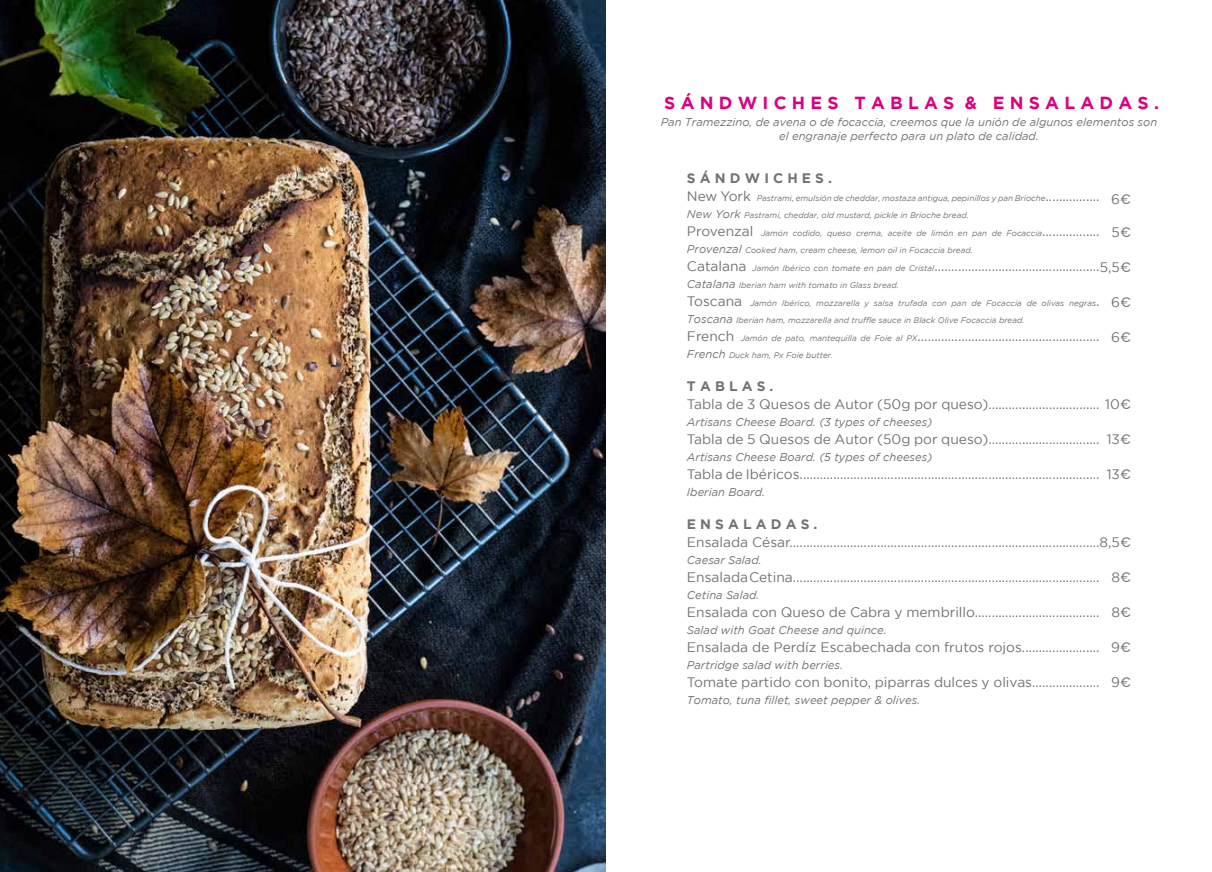
<style>
.page{position:relative;width:1212px;height:872px;background:#fff}
.page>*{position:absolute;margin:0;border:0;box-sizing:border-box;transform-origin:0 0}
.t1{font:700 17.5px "Gotham";color:#db0080}
.t2{font:13.75px/17.5px "Gotham";color:#727277}
.t3{font:700 13.75px "Gotham";color:#727277}
.t4{font:italic 11.25px/13.5px "Gotham";color:#727277;text-align:center}
.t5{font:italic 8.12px/17.5px "Gotham";color:#727277}
.s1{font-style:normal;font-size:13.75px}
.s2{font-size:11.25px}
.s3{font-style:italic;font-size:8.12px}
.s4{font-family:"Raleway";font-weight:500}
.s5{font-weight:700}
</style>
<div class="page">
<img style="left:0;top:0;width:606px;height:872px">
<p class="t1" style="left:664px;top:92px;width:496px">S Á N D W I C H E S T A B L A S &amp; E N S A L A D A S .</p>
<p class="t4" style="left:661px;top:116px;width:498px">Pan Tramezzino, de avena o de focaccia, creemos que la unión de algunos elementos son el engranaje perfecto para un plato de calidad.</p>
<p class="t3" style="left:687px;top:170px;width:147px">S Á N D W I C H E S .</p>
<p class="t5" style="left:687px;top:189px;width:414px"><span class="s1">New York</span> Pastrami, emulsión de cheddar, mostaza antigua, pepinillos y pan Brioche<span class="s1">................<br></span><span class="s2">New York</span> Pastrami, cheddar, old mustard, pickle in Brioche bread.<br><span class="s1">Provenzal</span> Jamón codido, queso crema, aceite de limón en pan de Focaccia<span class="s1">.................<br></span><span class="s2">Provenzal</span> Cooked ham, cream cheese, lemon oil in Focaccia bread.</p>
<p class="t2" style="left:687px;top:257px;width:445px">Catalana <span class="s3">Jamón Ibérico con tomate en pan de Cristal</span>.................................................5,5<span class="s4">€</span></p>
<p class="t5" style="left:687px;top:277px;width:414px"><span class="s2">Catalana</span> Iberian ham with tomato in Glass bread.<br><span class="s1">Toscana</span> Jamón Ibérico, mozzarella y salsa trufada con pan de Focaccia de olivas negras<span class="s1">.<br></span><span class="s2">Toscana</span> Iberian ham, mozzarella and truffle sauce in Black Olive Focaccia bread.</p>
<p class="t2" style="left:687px;top:327px;width:414px">French <span class="s3">Jamón de pato, mantequilla de Foie al PX</span>......................................................</p>
<p class="t5" style="left:687px;top:347px;width:148px"><span class="s2">French</span> Duck ham, Px Foie butter.</p>
<p class="t2" style="left:687px;top:377px;width:445px"><span class="s5">T A B L A S .<br></span>Tabla de 3 Quesos de Autor (50g por queso)................................. 10<span class="s4">€</span></p>
<p class="t4" style="left:687px;top:415px;width:247px">Artisans Cheese Board. (3 types of cheeses)</p>
<p class="t2" style="left:687px;top:430px;width:414px">Tabla de 5 Quesos de Autor (50g por queso).................................</p>
<p class="t4" style="left:687px;top:450px;width:247px">Artisans Cheese Board. (5 types of cheeses)</p>
<p class="t2" style="left:687px;top:465px;width:414px">Tabla de Ibéricos.........................................................................................</p>
<p class="t4" style="left:687px;top:485px;width:80px">Iberian Board.</p>
<p class="t2" style="left:687px;top:515px;width:445px"><span class="s5">E N S A L A D A S .<br></span>Ensalada César............................................................................................8,5<span class="s4">€</span></p>
<p class="t4" style="left:687px;top:553px;width:76px">Caesar Salad.</p>
<p class="t2" style="left:687px;top:568px;width:414px">Ensalada Cetina...........................................................................................</p>
<p class="t4" style="left:687px;top:588px;width:74px">Cetina Salad.</p>
<p class="t2" style="left:687px;top:603px;width:414px">Ensalada con Queso de Cabra y membrillo.....................................</p>
<p class="t4" style="left:687px;top:623px;width:201px">Salad with Goat Cheese and quince.</p>
<p class="t2" style="left:687px;top:638px;width:414px">Ensalada de Perdíz Escabechada con frutos rojos.......................</p>
<p class="t4" style="left:687px;top:658px;width:158px">Partridge salad with berries.</p>
<p class="t2" style="left:687px;top:673px;width:414px">Tomate partido con bonito, piparras dulces y olivas....................</p>
<p class="t4" style="left:687px;top:693px;width:235px">Tomato, tuna fillet, sweet pepper &amp; olives.</p>
<p class="t2" style="left:1111px;top:191px;width:21px">6<span class="s4">€</span></p>
<p class="t2" style="left:1111px;top:223px;width:21px">5<span class="s4">€</span></p>
<p class="t2" style="left:1111px;top:293px;width:21px">6<span class="s4">€</span></p>
<p class="t2" style="left:1111px;top:328px;width:21px">6<span class="s4">€</span></p>
<p class="t2" style="left:1107px;top:430px;width:26px">13<span class="s4">€</span></p>
<p class="t2" style="left:1107px;top:465px;width:26px">13<span class="s4">€</span></p>
<p class="t2" style="left:1111px;top:568px;width:21px">8<span class="s4">€</span></p>
<p class="t2" style="left:1111px;top:603px;width:21px">8<span class="s4">€</span></p>
<p class="t2" style="left:1111px;top:638px;width:21px">9<span class="s4">€</span></p>
<p class="t2" style="left:1111px;top:673px;width:21px">9<span class="s4">€</span></p>
</div>
